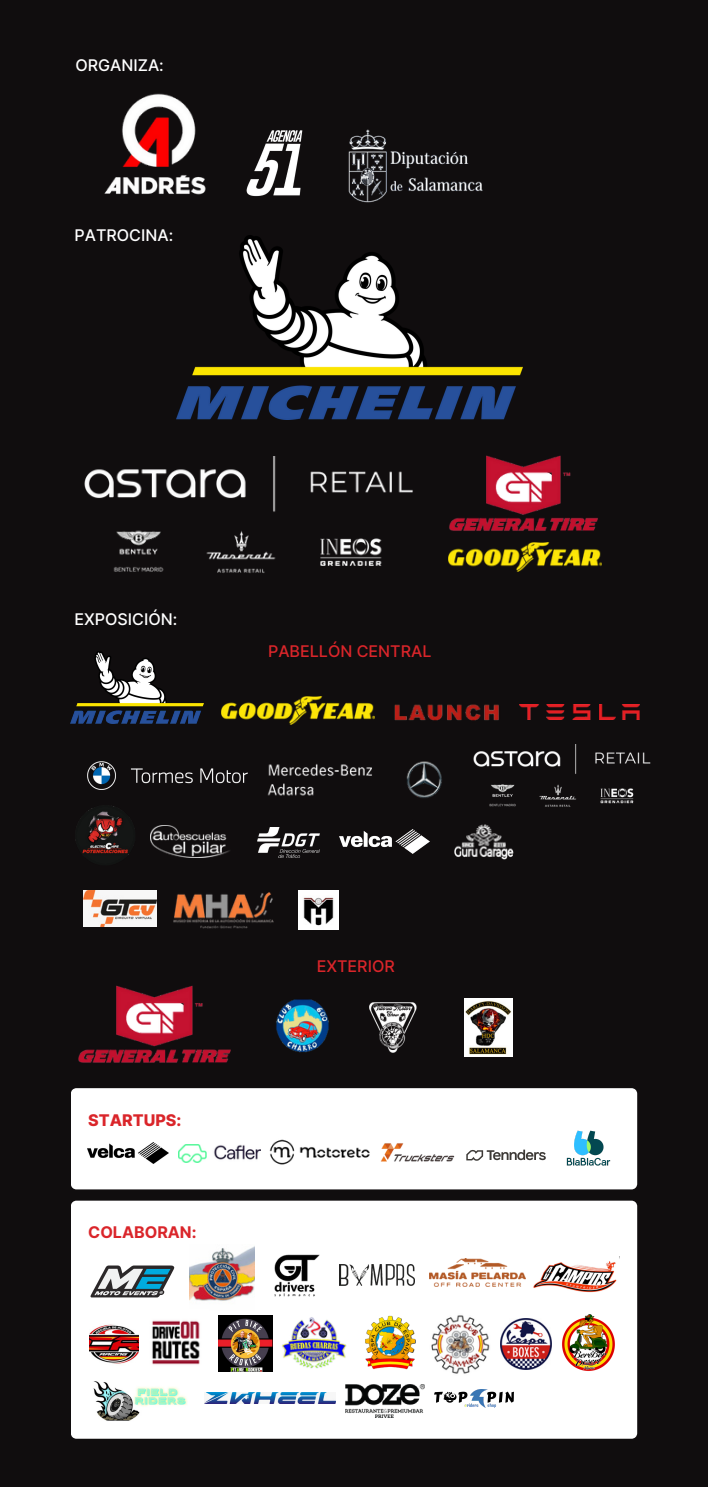
<style>
.page{position:relative;width:708px;height:1489px;background:#fff}
.page>*{position:absolute;margin:0;border:0;box-sizing:border-box;transform-origin:0 0}
.t1{font:500 16px "Inter";color:#fff}
.t2{font:500 16px "Inter";color:#da252a}
.t3{font:700 16px "Inter";color:#da252a}
.t4{font:800 16px "Inter";color:#da252a}
</style>
<div class="page">
<div style="left:0;top:0;width:707px;height:1486px;background:#100d0e"></div>
<img style="left:104px;top:93px;width:102px;height:102px">
<img style="left:246px;top:130px;width:57px;height:67px">
<img style="left:176px;top:236px;width:346px;height:183px">
<img style="left:348px;top:129px;width:135px;height:74px">
<img style="left:84px;top:456px;width:329px;height:117px">
<img style="left:449px;top:455px;width:149px;height:76px">
<div style="left:71px;top:1200px;width:566px;height:239px;background:#fff"></div>
<div style="left:71px;top:1088px;width:566px;height:101px;background:#fff"></div>
<img style="left:189px;top:1245px;width:65px;height:65px">
<img style="left:269px;top:1254px;width:53px;height:45px">
<img style="left:90px;top:1323px;width:48px;height:42px">
<svg style="left:90px;top:1265px;width:84px;height:32px;background:#839aa1"></svg>
<img style="left:556px;top:1130px;width:64px;height:35px">
<img style="left:88px;top:1143px;width:80px;height:20px">
<img style="left:178px;top:1144px;width:82px;height:19px">
<img style="left:267px;top:1134px;width:105px;height:39px">
<img style="left:379px;top:1142px;width:75px;height:21px">
<img style="left:465px;top:1146px;width:82px;height:19px">
<img style="left:430px;top:1258px;width:95px;height:28px">
<img style="left:531px;top:1256px;width:88px;height:45px">
<img style="left:143px;top:1309px;width:66px;height:66px">
<img style="left:280px;top:1315px;width:68px;height:54px">
<img style="left:361px;top:1312px;width:60px;height:60px">
<img style="left:426px;top:1312px;width:69px;height:64px">
<img style="left:500px;top:1319px;width:51px;height:50px">
<img style="left:561px;top:1314px;width:54px;height:58px">
<img style="left:71px;top:652px;width:133px;height:71px">
<img style="left:78px;top:985px;width:153px;height:78px">
<img style="left:394px;top:704px;width:105px;height:17px">
<img style="left:78px;top:715px;width:170px;height:111px">
<img style="left:75px;top:805px;width:60px;height:50px">
<img style="left:150px;top:826px;width:80px;height:32px">
<img style="left:257px;top:827px;width:62px;height:30px">
<img style="left:340px;top:829px;width:89px;height:25px">
<img style="left:454px;top:824px;width:59px;height:35px">
<img style="left:83px;top:890px;width:73px;height:36px">
<img style="left:276px;top:999px;width:53px;height:54px">
<img style="left:174px;top:892px;width:99px;height:36px">
<img style="left:299px;top:890px;width:39px;height:40px">
<img style="left:369px;top:1002px;width:48px;height:51px">
<img style="left:464px;top:998px;width:48px;height:58px">
<img style="left:267px;top:761px;width:175px;height:37px">
<img style="left:473px;top:744px;width:177px;height:63px">
<img style="left:519px;top:704px;width:120px;height:15px">
<img style="left:339px;top:1265px;width:75px;height:20px">
<img style="left:448px;top:543px;width:153px;height:28px">
<img style="left:221px;top:696px;width:154px;height:29px">
<img style="left:218px;top:1315px;width:54px;height:56px">
<img style="left:90px;top:1377px;width:98px;height:45px">
<img style="left:204px;top:1392px;width:131px;height:12px">
<img style="left:345px;top:1384px;width:79px;height:34px">
<img style="left:434px;top:1389px;width:79px;height:19px">
<p class="t1" style="left:75px;top:55px;width:90px">ORGANIZA:</p>
<p class="t1" style="left:74px;top:225px;width:100px">PATROCINA:</p>
<p class="t1" style="left:74px;top:609px;width:104px">EXPOSICIÓN:</p>
<p class="t2" style="left:268px;top:642px;width:165px">PABELLÓN CENTRAL</p>
<p class="t4" style="left:88px;top:1111px;width:95px">STARTUPS:</p>
<p class="t3" style="left:88px;top:1222px;width:110px">COLABORAN:</p>
<p class="t2" style="left:316px;top:956px;width:79px">EXTERIOR</p>
</div>
